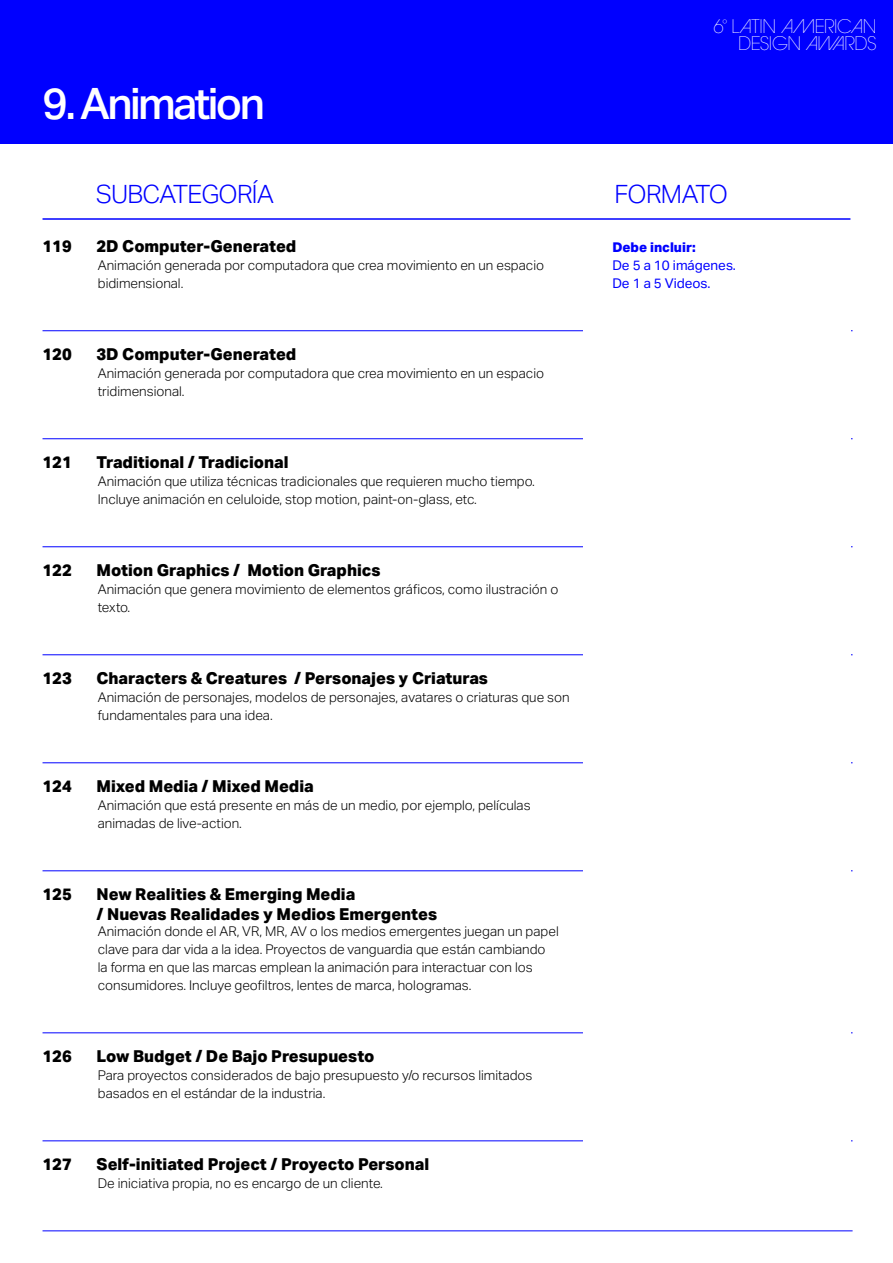
<style>
.page{position:relative;width:893px;height:1263px;background:#fff}
.page>*{position:absolute;margin:0;border:0;box-sizing:border-box;transform-origin:0 0}
.t1{font:500 43.5px "Aktiv Grotesk";letter-spacing:-.06em;color:#fff}
.t2{font:300 25.35px "Aktiv Grotesk";letter-spacing:-.03em;color:#00f}
.t3{font:200 18.6px/16.4px "ITC Avant Garde Pro";letter-spacing:-.02em;color:#fff;text-align:right}
.t4{font:800 16.5px/19.8px "Aktiv Grotesk";color:#000}
.t5{font:300 13.5px/18px "Aktiv Grotesk";color:#000}
.t6{font:300 13.5px/18px "Aktiv Grotesk";color:#00f}
.t7{font:13.5px/18px "Aktiv Grotesk";color:#00f}
.t8{font:800 13.5px "Aktiv Grotesk";color:#00f}
</style>
<div class="page">
<div style="left:0;top:0;width:893px;height:144px;background:#00f"></div>
<hr style="left:43px;top:330px;width:810px;height:1px;background:#00f">
<hr style="left:43px;top:438px;width:810px;height:1px;background:#00f">
<hr style="left:43px;top:546px;width:810px;height:1px;background:#00f">
<hr style="left:43px;top:654px;width:810px;height:1px;background:#00f">
<hr style="left:43px;top:762px;width:810px;height:1px;background:#00f">
<hr style="left:43px;top:870px;width:810px;height:1px;background:#00f">
<hr style="left:43px;top:1032px;width:810px;height:1px;background:#00f">
<hr style="left:43px;top:1140px;width:810px;height:1px;background:#00f">
<hr style="left:43px;top:1230px;width:810px;height:1px;background:#00f">
<hr style="left:43px;top:218px;width:807px;height:2px;background:#00f">
<div style="left:583px;top:234px;width:267px;height:982px;background:#fff"></div>
<h1 class="t1" style="left:43px;top:77px;width:224px">9. Animation</h1>
<h3 class="t3" style="left:713px;top:18px;width:165px">6<sup>º</sup> LATIN AMERICAN<br>DESIGN AWARDS</h3>
<h2 class="t2" style="left:96px;top:179px;width:180px">SUBCATEGORÍA</h2>
<h2 class="t2" style="left:614px;top:179px;width:115px">FORMATO</h2>
<p class="t8" style="left:614px;top:239px;width:85px">Debe incluir:</p>
<p class="t6" style="left:614px;top:256px;width:157px">6 imágenes de secuencia.<br>Url a video.</p>
<p class="t4" style="left:43px;top:236px;width:31px">119</p>
<p class="t4" style="left:97px;top:236px;width:201px">2D Computer-Generated</p>
<p class="t5" style="left:98px;top:256px;width:448px">Animación generada por computadora que crea movimiento en un espacio bidimensional.</p>
<p class="t8" style="left:612px;top:239px;width:85px">Debe incluir:</p>
<p class="t7" style="left:612px;top:256px;width:125px">De 5 a 10 imágenes.<br>De 1 a 5 Videos.</p>
<p class="t4" style="left:43px;top:344px;width:31px">120</p>
<p class="t4" style="left:97px;top:344px;width:201px">3D Computer-Generated</p>
<p class="t5" style="left:98px;top:364px;width:448px">Animación generada por computadora que crea movimiento en un espacio tridimensional.</p>
<p class="t4" style="left:43px;top:452px;width:31px">121</p>
<p class="t4" style="left:97px;top:452px;width:194px">Traditional / Tradicional</p>
<p class="t5" style="left:98px;top:472px;width:439px">Animación que utiliza técnicas tradicionales que requieren mucho tiempo.<br>Incluye animación en celuloide, stop motion, paint-on-glass, etc.</p>
<p class="t4" style="left:43px;top:560px;width:31px">122</p>
<p class="t4" style="left:97px;top:560px;width:285px">Motion Graphics / Motion Graphics</p>
<p class="t5" style="left:98px;top:580px;width:462px">Animación que genera movimiento de elementos gráficos, como ilustración o texto.</p>
<p class="t4" style="left:43px;top:668px;width:31px">123</p>
<p class="t4" style="left:97px;top:668px;width:393px">Characters &amp; Creatures / Personajes y Criaturas</p>
<p class="t5" style="left:98px;top:688px;width:473px">Animación de personajes, modelos de personajes, avatares o criaturas que son fundamentales para una idea.</p>
<p class="t4" style="left:43px;top:776px;width:31px">124</p>
<p class="t4" style="left:97px;top:776px;width:219px">Mixed Media / Mixed Media</p>
<p class="t5" style="left:98px;top:796px;width:434px">Animación que está presente en más de un medio, por ejemplo, películas animadas de live-action.</p>
<p class="t4" style="left:43px;top:884px;width:31px">125</p>
<p class="t4" style="left:97px;top:884px;width:342px">New Realities &amp; Emerging Media<br>/ Nuevas Realidades y Medios Emergentes</p>
<p class="t5" style="left:98px;top:922px;width:462px">Animación donde el AR, VR, MR, AV o los medios emergentes juegan un papel clave para dar vida a la idea. Proyectos de vanguardia que están cambiando la forma en que las marcas emplean la animación para interactuar con los consumidores. Incluye geofiltros, lentes de marca, hologramas.</p>
<p class="t4" style="left:43px;top:1046px;width:31px">126</p>
<p class="t4" style="left:97px;top:1046px;width:280px">Low Budget / De Bajo Presupuesto</p>
<p class="t5" style="left:98px;top:1066px;width:436px">Para proyectos considerados de bajo presupuesto y/o recursos limitados basados en el estándar de la industria.</p>
<p class="t4" style="left:43px;top:1154px;width:31px">127</p>
<p class="t4" style="left:97px;top:1154px;width:334px">Self-initiated Project / Proyecto Personal</p>
<p class="t5" style="left:98px;top:1174px;width:287px">De iniciativa propia, no es encargo de un cliente.</p>
</div>
